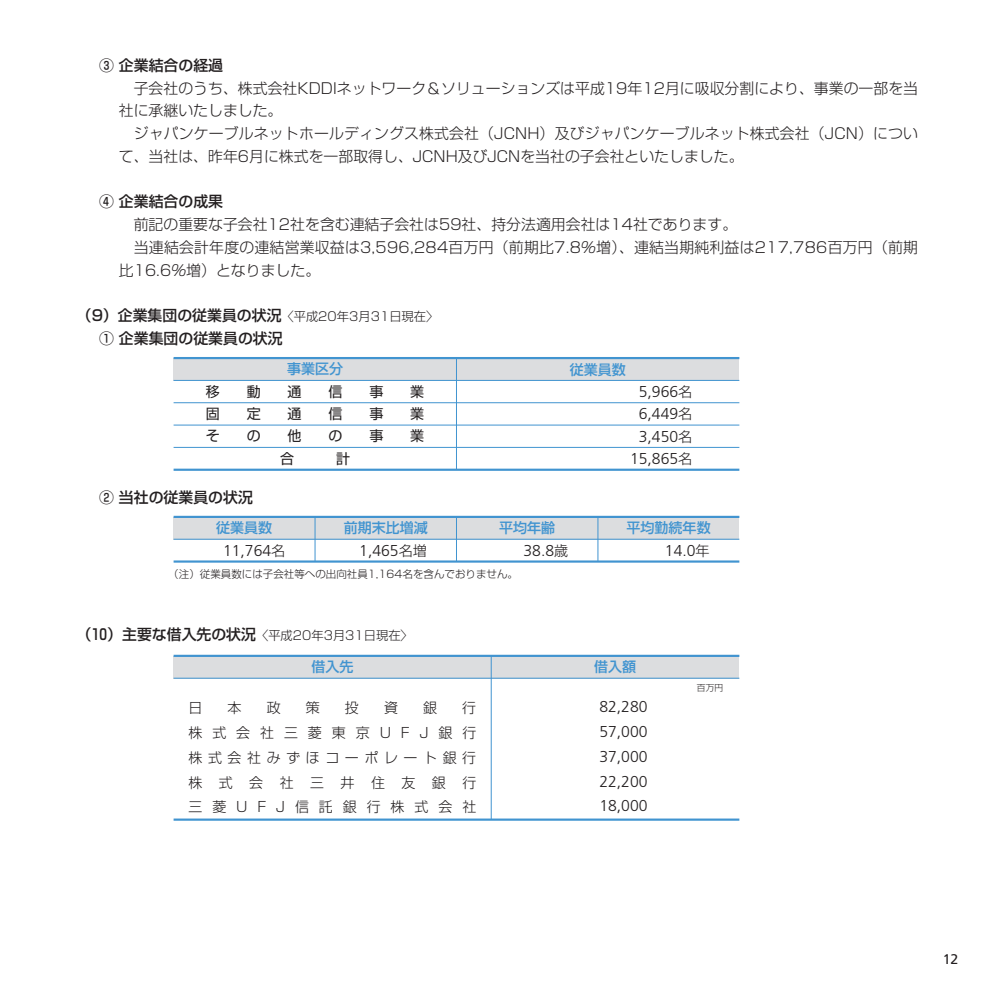
<style>
.page{position:relative;width:991px;height:991px;background:#fff}
.page>*{position:absolute;margin:0;border:0;box-sizing:border-box;transform-origin:0 0}
.t1{font:300 15.75px/24.8px "Frutiger";color:#231f20;text-align:center}
.t2{font:300 14.88px "Shin Go";color:#231f20}
.t3{font:500 14.88px/22.8px "Shin Go";color:#231f20}
.t4{font:300 14px/24.8px "Shin Go";letter-spacing:.705em;color:#231f20;text-align:justify}
.t5{font:500 14px "Shin Go";color:#4194d0}
.t6{font:14px "Shin Go";color:#231f20}
.t7{font:14px "Frutiger";color:#231f20}
.t8{font:300 12.25px "Shin Go";color:#231f20}
.t9{font:300 10.5px "Shin Go";color:#231f20}
.t10{font:300 8.75px "Shin Go";color:#231f20}
.s1{font-family:"BLS Gaiji ST Sgm";font-weight:400}
.s2{font-weight:300;font-size:12.25px}
.s3{font-family:"Shin Go";font-size:14px}
.s4{font-weight:500;font-size:14.88px}
</style>
<div class="page">
<div style="left:173px;top:358px;width:566px;height:22px;background:#dcdddf"></div>
<hr style="left:173px;top:402px;width:566px;height:1px;background:#4194d0">
<hr style="left:173px;top:425px;width:566px;height:1px;background:#4194d0">
<hr style="left:173px;top:447px;width:566px;height:1px;background:#4194d0">
<hr style="left:173px;top:468px;width:566px;height:3px;background:#4194d0">
<hr style="left:173px;top:357px;width:566px;height:2px;background:#4194d0">
<hr style="left:173px;top:380px;width:566px;height:1px;background:#4194d0">
<hr style="left:456px;top:358px;width:1px;height:112px;background:#4194d0">
<div style="left:173px;top:517px;width:566px;height:22px;background:#dcdddf"></div>
<hr style="left:173px;top:560px;width:566px;height:2px;background:#4194d0">
<hr style="left:173px;top:516px;width:566px;height:2px;background:#4194d0">
<hr style="left:173px;top:539px;width:566px;height:1px;background:#4194d0">
<hr style="left:456px;top:517px;width:1px;height:44px;background:#4194d0">
<hr style="left:315px;top:517px;width:1px;height:44px;background:#4194d0">
<hr style="left:597px;top:517px;width:1px;height:44px;background:#4194d0">
<div style="left:173px;top:656px;width:566px;height:22px;background:#dcdddf"></div>
<hr style="left:173px;top:818px;width:566px;height:2px;background:#4194d0">
<hr style="left:173px;top:654px;width:566px;height:3px;background:#4194d0">
<hr style="left:173px;top:678px;width:566px;height:1px;background:#4194d0">
<hr style="left:491px;top:656px;width:1px;height:163px;background:#4194d0">
<p class="t3" style="left:99px;top:56px;width:125px"><span class="s1">澆</span>企業結合の経過</p>
<p class="t2" style="left:134px;top:82px;width:785px">子会社のうち、株式会社KDDIネットワーク＆ソリューションズは平成19年12月に吸収分割により、事業の一部を当</p>
<p class="t2" style="left:119px;top:105px;width:165px">社に承継いたしました。</p>
<p class="t2" style="left:134px;top:128px;width:785px">ジャパンケーブルネットホールディングス株式会社（JCNH）及びジャパンケーブルネット株式会社（JCN）につい</p>
<p class="t2" style="left:119px;top:151px;width:626px">て、当社は、昨年6月に株式を一部取得し、JCNH及びJCNを当社の子会社といたしました。</p>
<p class="t3" style="left:99px;top:192px;width:125px"><span class="s1">潺</span>企業結合の成果</p>
<p class="t2" style="left:134px;top:219px;width:605px">前記の重要な子会社12社を含む連結子会社は59社、持分法適用会社は14社であります。</p>
<p class="t2" style="left:134px;top:242px;width:785px">当連結会計年度の連結営業収益は3,596,284百万円（前期比7.8％増）、連結当期純利益は217,786百万円（前期</p>
<p class="t2" style="left:119px;top:264px;width:203px">比16.6％増）となりました。</p>
<p class="t3" style="left:99px;top:306px;width:341px;text-indent:-22px">（9）企業集団の従業員の状況<span class="s2">〈平成20年3月31日現在〉</span><span class="s1">漓</span>企業集団の従業員の状況</p>
<p class="t5" style="left:287px;top:364px;width:57px">事業区分</p>
<p class="t5" style="left:570px;top:364px;width:57px">従業員数</p>
<p class="t6" style="left:206px;top:386px;width:15px">移</p>
<p class="t6" style="left:247px;top:386px;width:15px">動</p>
<p class="t6" style="left:287px;top:386px;width:15px">通</p>
<p class="t6" style="left:328px;top:386px;width:15px">信</p>
<p class="t6" style="left:369px;top:386px;width:15px">事</p>
<p class="t6" style="left:410px;top:386px;width:15px">業</p>
<p class="t6" style="left:206px;top:408px;width:15px">固</p>
<p class="t6" style="left:247px;top:408px;width:15px">定</p>
<p class="t6" style="left:287px;top:408px;width:15px">通</p>
<p class="t6" style="left:328px;top:408px;width:15px">信</p>
<p class="t6" style="left:369px;top:408px;width:15px">事</p>
<p class="t6" style="left:410px;top:408px;width:15px">業</p>
<p class="t6" style="left:206px;top:431px;width:15px">そ</p>
<p class="t6" style="left:247px;top:431px;width:15px">の</p>
<p class="t6" style="left:287px;top:431px;width:15px">他</p>
<p class="t6" style="left:328px;top:431px;width:15px">の</p>
<p class="t6" style="left:369px;top:431px;width:15px">事</p>
<p class="t6" style="left:410px;top:431px;width:15px">業</p>
<p class="t1" style="left:630px;top:381px;width:64px;line-height:22.4px">5,966<span class="s3">名<br></span>6,449<span class="s3">名<br></span>3,450<span class="s3">名<br></span>15,865<span class="s3">名</span></p>
<p class="t3" style="left:99px;top:488px;width:155px"><span class="s1">滷</span>当社の従業員の状況</p>
<p class="t5" style="left:216px;top:523px;width:57px">従業員数</p>
<p class="t1" style="left:223px;top:539px;width:64px">11,764<span class="s3">名</span></p>
<p class="t5" style="left:344px;top:523px;width:85px">前期末比増減</p>
<p class="t1" style="left:359px;top:539px;width:69px">1,465<span class="s3">名増</span></p>
<p class="t5" style="left:499px;top:523px;width:57px">平均年齢</p>
<p class="t1" style="left:523px;top:539px;width:46px">38.8<span class="s3">歳</span></p>
<p class="t5" style="left:626px;top:523px;width:85px">平均勤続年数</p>
<p class="t1" style="left:665px;top:539px;width:46px">14.0<span class="s3">年</span></p>
<p class="t9" style="left:168px;top:570px;width:351px">（注）従業員数には子会社等への出向社員1,164名を含んでおりません。</p>
<p class="t8" style="left:77px;top:630px;width:337px"><span class="s4">（１０）主要な借入先の状況</span>〈平成20年3月31日現在〉</p>
<p class="t5" style="left:311px;top:661px;width:43px">借入先</p>
<p class="t4" style="left:188px;top:697px;width:15px">日</p>
<p class="t4" style="left:227px;top:697px;width:15px">本</p>
<p class="t4" style="left:267px;top:697px;width:15px">政</p>
<p class="t4" style="left:306px;top:697px;width:15px">策</p>
<p class="t4" style="left:345px;top:697px;width:15px">投</p>
<p class="t4" style="left:384px;top:697px;width:15px">資</p>
<p class="t4" style="left:423px;top:697px;width:15px">銀</p>
<p class="t4" style="left:188px;top:697px;width:289px;text-indent:274px">行株式会社三菱東京UFJ銀行株式会社みずほコーポレート銀行株式会社三井住友銀行三菱UFJ信託銀行株式会社</p>
<p class="t5" style="left:594px;top:661px;width:43px">借入額</p>
<p class="t1" style="left:599px;top:695px;width:50px;text-align:justify">82,280<br>57,000<br>37,000<br>22,200<br>18,000</p>
<p class="t10" style="left:697px;top:684px;width:28px">百万円</p>
<p class="t7" style="left:942px;top:953px;width:17px">12</p>
</div>
